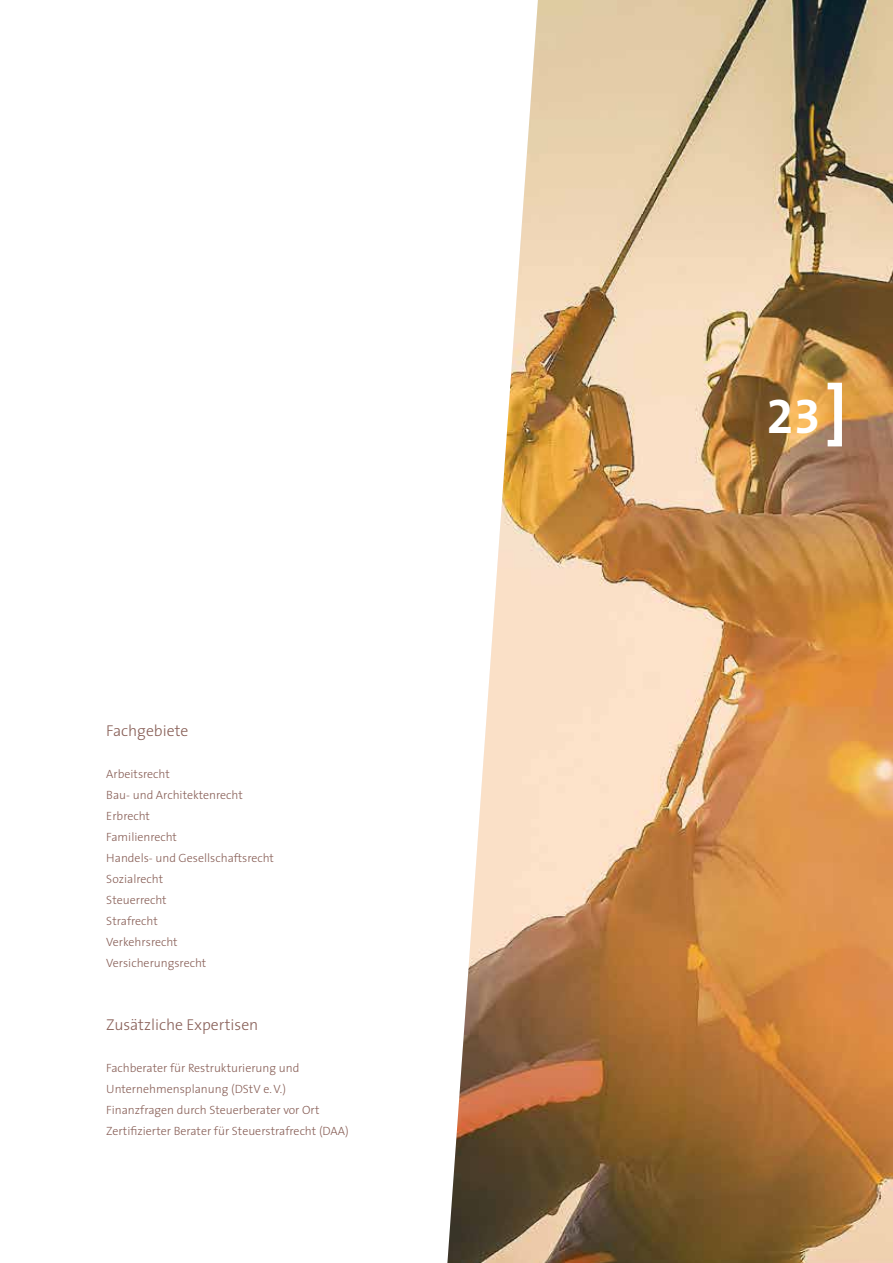
<style>
.page{position:relative;width:893px;height:1263px;background:#fff}
.page>*{position:absolute;margin:0;border:0;box-sizing:border-box;transform-origin:0 0}
.t1{font:48.75px "The Sans Bold Expert";color:#fff}
.t2{font:300 15.75px "The Sans";color:#885f57}
.t3{font:300 12px/21px "The Sans";color:#885f57}
</style>
<div class="page">
<img style="left:447px;top:0;width:446px;height:1263px">
<svg style="left:828px;top:383px;width:14px;height:63px"></svg>
<h2 class="t2" style="left:106px;top:718px;width:84px">Fachgebiete</h2>
<p class="t3" style="left:106px;top:763px;width:169px">Arbeitsrecht<br>Bau- und Architektenrecht<br>Erbrecht<br>Familienrecht<br>Handels- und Gesellschaftsrecht<br>Sozialrecht<br>Steuerrecht<br>Strafrecht<br>Verkehrsrecht<br>Versicherungsrecht</p>
<h2 class="t2" style="left:106px;top:1012px;width:154px">Zusätzliche Expertisen</h2>
<p class="t3" style="left:106px;top:1057px;width:244px">Fachberater für Restrukturierung und Unternehmensplanung (DStV e. V.)<br>Finanzfragen durch Steuerberater vor Ort Zertifizierter Berater für Steuerstrafrecht (DAA)</p>
<h1 class="t1" style="left:767px;top:376px;width:55px">23</h1>
</div>
